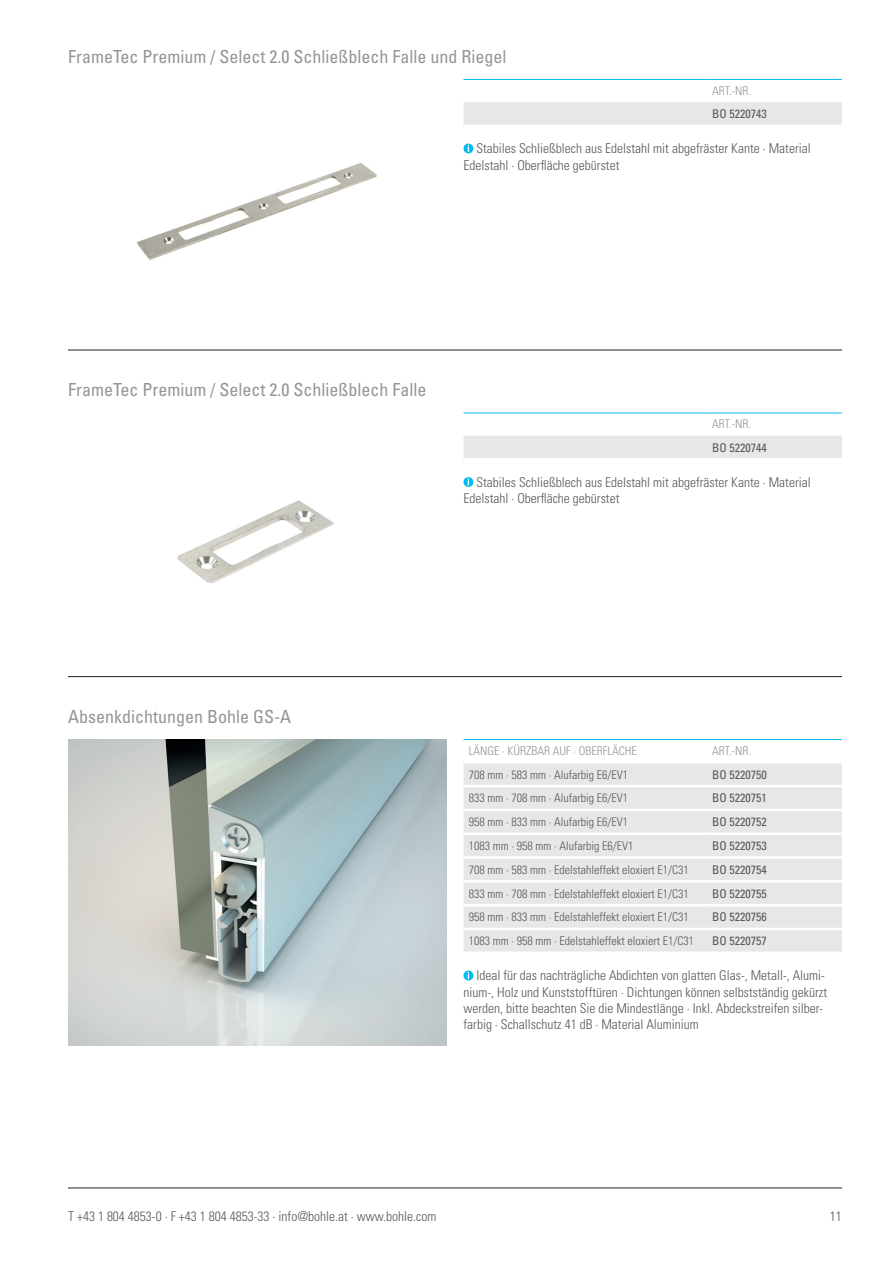
<style>
.page{position:relative;width:893px;height:1263px;background:#fff}
.page>*{position:absolute;margin:0;border:0;box-sizing:border-box;transform-origin:0 0}
.t1{font:condensed 18px "Univers";color:#939598}
.t2{font:300 condensed 13.5px/16.2px "Univers";color:#57585a}
.t3{font:300 condensed 12px "Univers";color:#57585a}
.t4{font:condensed 12px "Univers";color:#57585a}
.t5{font:300 condensed 12px "Univers";color:#939598}
</style>
<div class="page">
<hr style="left:68px;top:1188px;width:774px;height:1px;background:#231f20">
<hr style="left:68px;top:676px;width:774px;height:1px;background:#231f20">
<hr style="left:68px;top:350px;width:774px;height:1px;background:#231f20">
<img style="left:68px;top:739px;width:378px;height:306px">
<img style="left:136px;top:163px;width:241px;height:97px">
<img style="left:177px;top:500px;width:157px;height:84px">
<svg style="left:463px;top:970px;width:10px;height:10px"></svg>
<svg style="left:463px;top:144px;width:10px;height:9px"></svg>
<div style="left:463px;top:102px;width:379px;height:22px;background:#e6e7e9"></div>
<hr style="left:463px;top:79px;width:244px;height:1px;background:#00baf1">
<hr style="left:707px;top:79px;width:135px;height:1px;background:#00baf1">
<div style="left:463px;top:763px;width:379px;height:188px;background:#e6e7e9"></div>
<hr style="left:463px;top:739px;width:244px;height:1px;background:#00baf1">
<hr style="left:707px;top:739px;width:135px;height:1px;background:#00baf1">
<hr style="left:463px;top:785px;width:244px;height:2px;background:#fff">
<hr style="left:707px;top:785px;width:135px;height:2px;background:#fff">
<hr style="left:463px;top:809px;width:244px;height:2px;background:#fff">
<hr style="left:707px;top:809px;width:135px;height:2px;background:#fff">
<hr style="left:463px;top:832px;width:244px;height:3px;background:#fff">
<hr style="left:707px;top:832px;width:135px;height:3px;background:#fff">
<hr style="left:463px;top:856px;width:244px;height:3px;background:#fff">
<hr style="left:707px;top:856px;width:135px;height:3px;background:#fff">
<hr style="left:463px;top:880px;width:244px;height:3px;background:#fff">
<hr style="left:707px;top:880px;width:135px;height:3px;background:#fff">
<hr style="left:463px;top:904px;width:244px;height:2px;background:#fff">
<hr style="left:707px;top:904px;width:135px;height:2px;background:#fff">
<hr style="left:463px;top:928px;width:244px;height:2px;background:#fff">
<hr style="left:707px;top:928px;width:135px;height:2px;background:#fff">
<svg style="left:463px;top:477px;width:10px;height:10px"></svg>
<div style="left:463px;top:436px;width:379px;height:22px;background:#e6e7e9"></div>
<hr style="left:463px;top:412px;width:244px;height:1px;background:#00baf1">
<hr style="left:707px;top:412px;width:135px;height:1px;background:#00baf1">
<h1 class="t1" style="left:68px;top:45px;width:440px">FrameTec Premium / Select 2.0 Schließblech Falle und Riegel</h1>
<p class="t5" style="left:712px;top:83px;width:40px">ART.-NR.</p>
<p class="t4" style="left:712px;top:106px;width:56px">BO 5220743</p>
<p class="t2" style="left:463px;top:141px;width:349px;text-indent:13px">Stabiles Schließblech aus Edelstahl mit abgefräster Kante · Material<br>Edelstahl · Oberfläche gebürstet</p>
<h1 class="t1" style="left:68px;top:378px;width:360px">FrameTec Premium / Select 2.0 Schließblech Falle</h1>
<p class="t5" style="left:712px;top:417px;width:40px">ART.-NR.</p>
<p class="t4" style="left:712px;top:440px;width:56px">BO 5220744</p>
<p class="t2" style="left:463px;top:474px;width:349px;text-indent:13px">Stabiles Schließblech aus Edelstahl mit abgefräster Kante · Material<br>Edelstahl · Oberfläche gebürstet</p>
<h1 class="t1" style="left:68px;top:705px;width:224px">Absenkdichtungen Bohle GS-A</h1>
<p class="t5" style="left:469px;top:743px;width:170px">LÄNGE · KÜRZBAR AUF · OBERFLÄCHE</p>
<p class="t5" style="left:712px;top:743px;width:40px">ART.-NR.</p>
<p class="t3" style="left:469px;top:767px;width:161px">708 mm · 583 mm · Alufarbig E6/EV1</p>
<p class="t4" style="left:712px;top:767px;width:56px">BO 5220750</p>
<p class="t3" style="left:469px;top:791px;width:161px">833 mm · 708 mm · Alufarbig E6/EV1</p>
<p class="t4" style="left:712px;top:790px;width:56px">BO 5220751</p>
<p class="t3" style="left:469px;top:815px;width:161px">958 mm · 833 mm · Alufarbig E6/EV1</p>
<p class="t4" style="left:712px;top:814px;width:56px">BO 5220752</p>
<p class="t3" style="left:469px;top:838px;width:166px">1083 mm · 958 mm · Alufarbig E6/EV1</p>
<p class="t4" style="left:712px;top:838px;width:56px">BO 5220753</p>
<p class="t3" style="left:469px;top:862px;width:221px">708 mm · 583 mm · Edelstahleffekt eloxiert E1/C31</p>
<p class="t4" style="left:712px;top:862px;width:56px">BO 5220754</p>
<p class="t3" style="left:469px;top:886px;width:221px">833 mm · 708 mm · Edelstahleffekt eloxiert E1/C31</p>
<p class="t4" style="left:712px;top:886px;width:56px">BO 5220755</p>
<p class="t3" style="left:469px;top:910px;width:221px">958 mm · 833 mm · Edelstahleffekt eloxiert E1/C31</p>
<p class="t4" style="left:712px;top:909px;width:56px">BO 5220756</p>
<p class="t3" style="left:469px;top:934px;width:227px">1083 mm · 958 mm · Edelstahleffekt eloxiert E1/C31</p>
<p class="t4" style="left:712px;top:933px;width:56px">BO 5220757</p>
<p class="t2" style="left:463px;top:967px;width:365px;text-indent:13px">Ideal für das nachträgliche Abdichten von glatten Glas-, Metall-, Alumi&shy;nium-, Holz und Kunststofftüren · Dichtungen können selbstständig gekürzt werden, bitte beachten Sie die Mindestlänge · Inkl. Abdeckstreifen silber&shy;farbig · Schallschutz 41 dB · Material Aluminium</p>
<p class="t2" style="left:68px;top:1208px;width:370px">T +43 1 804 4853-0 · F +43 1 804 4853-33 · info@bohle.at · www.bohle.com</p>
<p class="t2" style="left:830px;top:1208px;width:13px">11</p>
</div>
